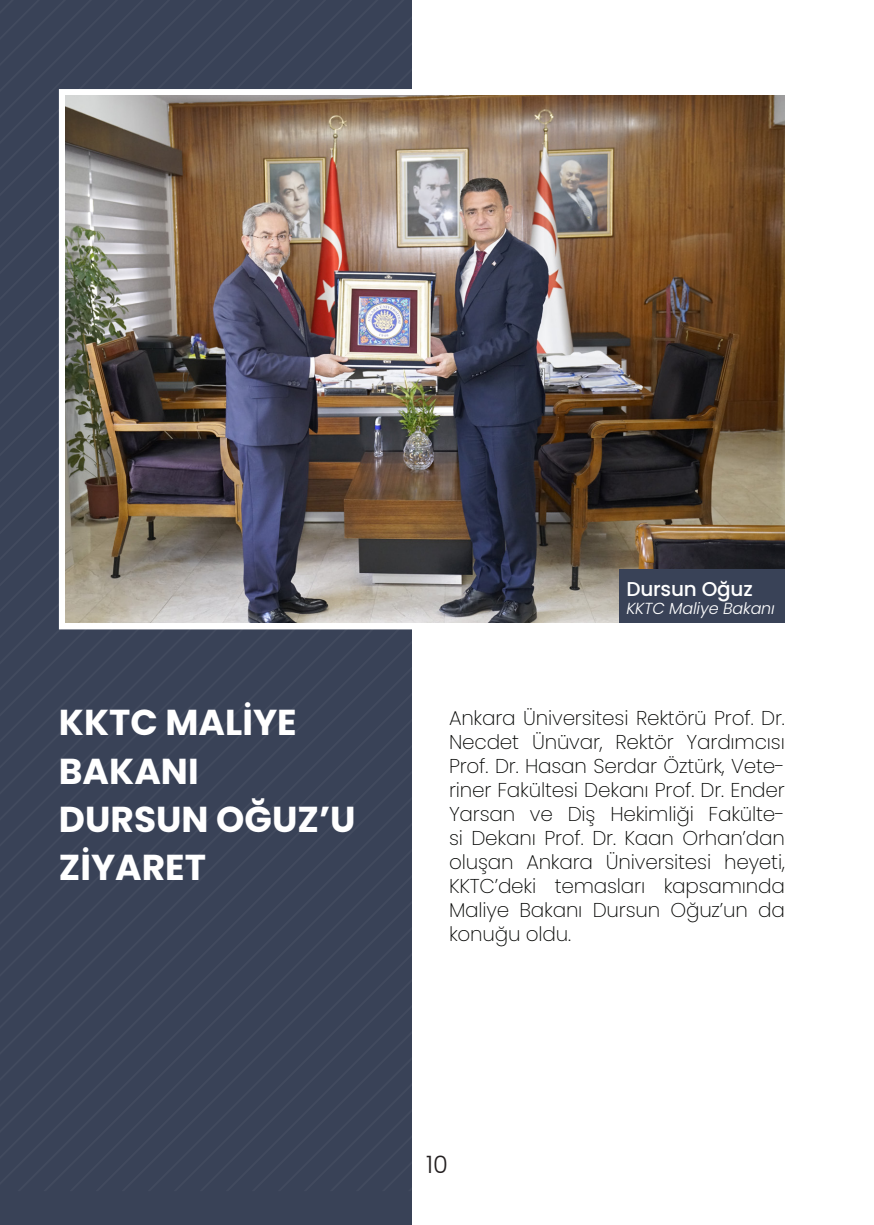
<style>
.page{position:relative;width:874px;height:1225px;background:#fff}
.page>*{position:absolute;margin:0;border:0;box-sizing:border-box;transform-origin:0 0}
.Yazi{font:700 36px "Poppins";color:#fff}
.t1{font:300 24px "Poppins";color:#231f20}
.İÇ_YAZILAR{font:200 20px/24px "Poppins";letter-spacing:-.01em;color:#040503;text-align:justify}
.İÇ_YAZILAR-2{font:500 20px "Poppins";letter-spacing:-.01em;color:#fff}
.İÇ_YAZILAR-3{font:italic 300 16px "Poppins";letter-spacing:-.01em;color:#fff}
</style>
<div class="page">
<div style="left:0;top:0;width:411px;height:1225px;background:#394257"></div>
<div style="left:59px;top:89px;width:736px;height:540px;border:14px solid #fff"></div>
<img style="left:66px;top:96px;width:718px;height:527px">
<div style="left:619px;top:569px;width:165px;height:54px;background:#394257"></div>
<p class="Yazi" style="left:59px;top:702px;width:239px">KKTC MALİYE</p>
<p class="Yazi" style="left:59px;top:750px;width:141px">BAKANI</p>
<p class="Yazi" style="left:59px;top:798px;width:298px">DURSUN OĞUZ’U</p>
<p class="Yazi" style="left:59px;top:847px;width:148px">ZİYARET</p>
<p class="İÇ_YAZILAR-2" style="left:626px;top:577px;width:128px">Dursun Oğuz</p>
<p class="İÇ_YAZILAR-3" style="left:626px;top:599px;width:150px">KKTC Maliye Bakanı</p>
<p class="İÇ_YAZILAR" style="left:449px;top:706px;width:337px">Ankara Üniversitesi Rektörü Prof. Dr.<br>Necdet Ünüvar, Rektör Yardımcısı Prof. Dr. Hasan Serdar Öztürk, Vete&shy;riner Fakültesi Dekanı Prof. Dr. Ender Yarsan ve Diş Hekimliği Fakülte&shy;si Dekanı Prof. Dr. Kaan Orhan’dan oluşan Ankara Üniversitesi heyeti, KKTC’deki temasları kapsamında Maliye Bakanı Dursun Oğuz’un da konuğu oldu.</p>
<p class="t1" style="left:426px;top:1151px;width:23px">10</p>
</div>
